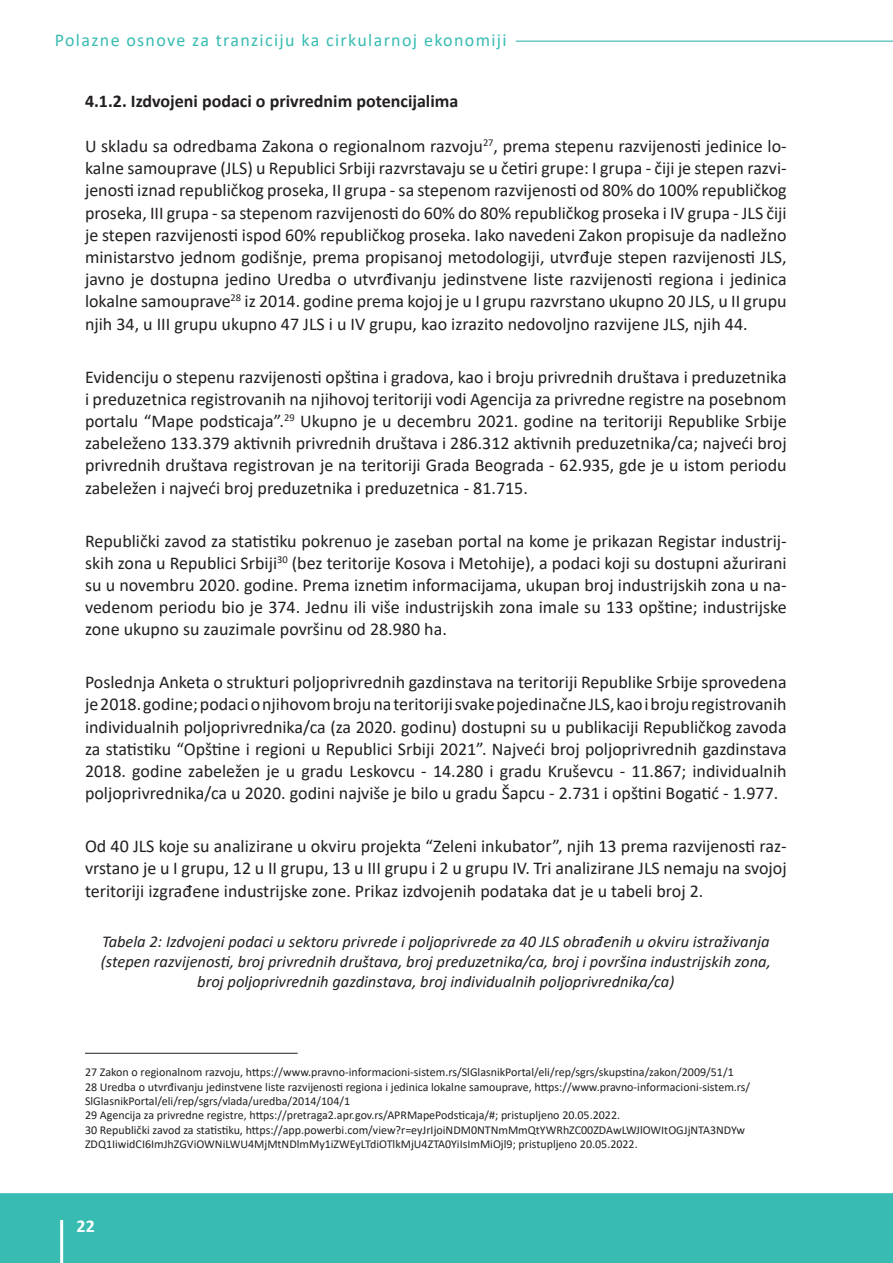
<style>
.page{position:relative;width:893px;height:1263px;background:#fff}
.page>*{position:absolute;margin:0;border:0;box-sizing:border-box;transform-origin:0 0}
.t1{font:18px/22.2px "Calibri";color:#231f20;text-align:justify}
.t2{font:18px "Calibri";letter-spacing:.075em;color:#38bcb2}
.t3{font:700 18px "Calibri";color:#231f20}
.t4{font:700 18px "Calibri";color:#fff}
.t5{font:italic 16.5px/19.8px "Calibri";color:#231f20;text-align:center}
.t6{font:12px/14.4px "Calibri";color:#231f20}
</style>
<div class="page">
<div style="left:0;top:1193px;width:893px;height:70px;background:#38bcb2"></div>
<hr style="left:60px;top:1220px;width:3px;height:43px;background:#fff">
<hr style="left:516px;top:41px;width:377px;height:1px;background:#38bcb2">
<hr style="left:85px;top:1053px;width:213px;height:1px;background:#231f20">
<p class="t2" style="left:55px;top:27px;width:453px">Polazne osnove za tranziciju ka cirkularnoj ekonomiji</p>
<p class="t3" style="left:85px;top:88px;width:375px">4.1.2. Izdvojeni podaci o privrednim potencijalima</p>
<p class="t1" style="left:85px;top:135px;width:703px">U skladu sa odredbama Zakona o regionalnom razvoju<sup>27</sup>, prema stepenu razvijenosti jedinice lo&shy;kalne samouprave (JLS) u Republici Srbiji razvrstavaju se u četiri grupe: I grupa - čiji je stepen razvi&shy;jenosti iznad republičkog proseka, II grupa - sa stepenom razvijenosti od 80% do 100% republičkog proseka, III grupa - sa stepenom razvijenosti do 60% do 80% republičkog proseka i IV grupa - JLS čiji je stepen razvijenosti ispod 60% republičkog proseka. Iako navedeni Zakon propisuje da nadležno ministarstvo jednom godišnje, prema propisanoj metodologiji, utvrđuje stepen razvijenosti JLS, javno je dostupna jedino Uredba o utvrđivanju jedinstvene liste razvijenosti regiona i jedinica lokalne samouprave<sup>28</sup> iz 2014. godine prema kojoj je u I grupu razvrstano ukupno 20 JLS, u II grupu njih 34, u III grupu ukupno 47 JLS i u IV grupu, kao izrazito nedovoljno razvijene JLS, njih 44.</p>
<p class="t1" style="left:85px;top:365px;width:703px">Evidenciju o stepenu razvijenosti opština i gradova, kao i broju privrednih društava i preduzetnika i preduzetnica registrovanih na njihovoj teritoriji vodi Agencija za privredne registre na posebnom portalu “Mape podsticaja”.<sup>29</sup> Ukupno je u decembru 2021. godine na teritoriji Republike Srbije zabeleženo 133.379 aktivnih privrednih društava i 286.312 aktivnih preduzetnika/ca; najveći broj privrednih društava registrovan je na teritoriji Grada Beograda - 62.935, gde je u istom periodu zabeležen i najveći broj preduzetnika i preduzetnica - 81.715.</p>
<p class="t1" style="left:85px;top:529px;width:703px">Republički zavod za statistiku pokrenuo je zaseban portal na kome je prikazan Registar industrij&shy;skih zona u Republici Srbiji<sup>30</sup> (bez teritorije Kosova i Metohije), a podaci koji su dostupni ažurirani su u novembru 2020. godine. Prema iznetim informacijama, ukupan broj industrijskih zona u na&shy;vedenom periodu bio je 374. Jednu ili više industrijskih zona imale su 133 opštine; industrijske zone ukupno su zauzimale površinu od 28.980 ha.</p>
<p class="t1" style="left:85px;top:671px;width:703px">Poslednja Anketa o strukturi poljoprivrednih gazdinstava na teritoriji Republike Srbije sprovedena je 2018. godine; podaci o njihovom broju na teritoriji svake pojedinačne JLS, kao i broju registrovanih individualnih poljoprivrednika/ca (za 2020. godinu) dostupni su u publikaciji Republičkog zavoda za statistiku “Opštine i regioni u Republici Srbiji 2021”. Najveći broj poljoprivrednih gazdinstava 2018. godine zabeležen je u gradu Leskovcu - 14.280 i gradu Kruševcu - 11.867; individualnih poljoprivrednika/ca u 2020. godini najviše je bilo u gradu Šapcu - 2.731 i opštini Bogatić - 1.977.</p>
<p class="t1" style="left:85px;top:834px;width:703px">Od 40 JLS koje su analizirane u okviru projekta “Zeleni inkubator”, njih 13 prema razvijenosti raz&shy;vrstano je u I grupu, 12 u II grupu, 13 u III grupu i 2 u grupu IV. Tri analizirane JLS nemaju na svojoj teritoriji izgrađene industrijske zone. Prikaz izdvojenih podataka dat je u tabeli broj 2.</p>
<p class="t5" style="left:101px;top:931px;width:671px">Tabela 2: Izdvojeni podaci u sektoru privrede i poljoprivrede za 40 JLS obrađenih u okviru istraživanja (stepen razvijenosti, broj privrednih društava, broj preduzetnika/ca, broj i površina industrijskih zona, broj poljoprivrednih gazdinstava, broj individualnih poljoprivrednika/ca)</p>
<p class="t6" style="left:85px;top:1065px;width:667px">27 Zakon o regionalnom razvoju, https://www.pravno-informacioni-sistem.rs/SlGlasnikPortal/eli/rep/sgrs/skupstina/zakon/2009/51/1<br>28 Uredba o utvrđivanju jedinstvene liste razvijenosti regiona i jedinica lokalne samouprave, https://www.pravno-informacioni-sistem.rs/ SlGlasnikPortal/eli/rep/sgrs/vlada/uredba/2014/104/1<br>29 Agencija za privredne registre, https://pretraga2.apr.gov.rs/APRMapePodsticaja/#; pristupljeno 20.05.2022.<br>30 Republički zavod za statistiku, https://app.powerbi.com/view?r=eyJrIjoiNDM0NTNmMmQtYWRhZC00ZDAwLWJlOWItOGJjNTA3NDYw ZDQ1IiwidCI6ImJhZGViOWNiLWU4MjMtNDlmMy1iZWEyLTdiOTlkMjU4ZTA0YiIsImMiOjl9; pristupljeno 20.05.2022.</p>
<p class="t4" style="left:77px;top:1213px;width:20px">22</p>
</div>
